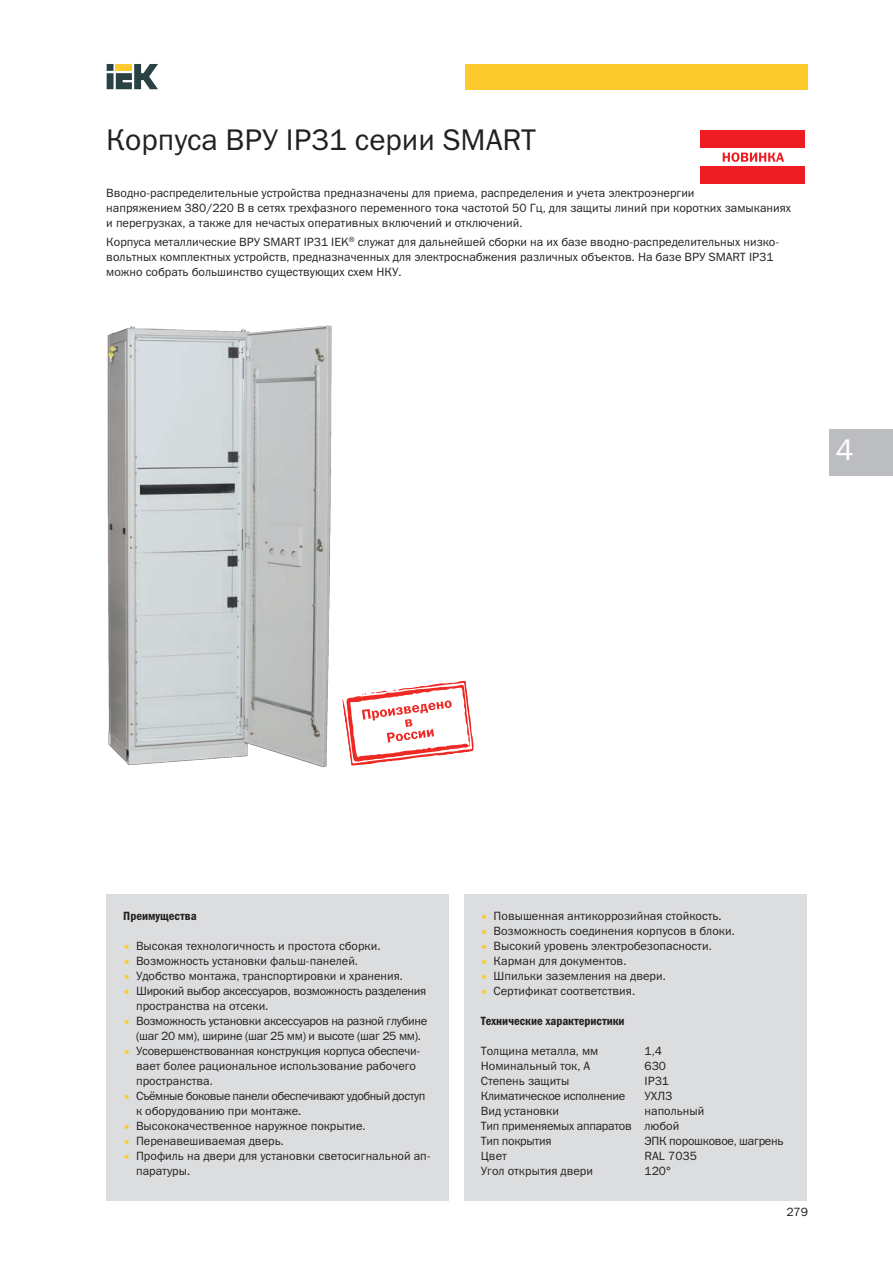
<style>
.page{position:relative;width:893px;height:1263px;background:#fff}
.page>*{position:absolute;margin:0;border:0;box-sizing:border-box;transform-origin:0 0}
.t1{font:30px "Franklin Gothic Book C";color:#231f20}
.t2{font:30px "Franklin Gothic Book C";color:#fff}
.t3{font:12px/15px "Franklin Gothic Book C";color:#231f20}
.t4{font:12px/15px "Franklin Gothic Book C";letter-spacing:-.025em;color:#231f20}
.t5{font:12px/15px "Franklin Gothic Book C";letter-spacing:-.035em;color:#231f20}
.t6{font:12px "Franklin Gothic Demi Cond C";color:#231f20}
.s1{color:#fecb2f}
</style>
<div class="page">
<svg style="left:107px;top:64px;width:51px;height:25px"></svg>
<div style="left:466px;top:64px;width:342px;height:25px;background:#fecb2f"></div>
<div style="left:829px;top:429px;width:64px;height:46px;background:#bcbdc0"></div>
<img style="left:107px;top:325px;width:225px;height:443px">
<div style="left:106px;top:894px;width:343px;height:306px;background:#dcdddf"></div>
<div style="left:464px;top:894px;width:342px;height:306px;background:#dcdddf"></div>
<svg style="left:342px;top:680px;width:132px;height:86px"></svg>
<div style="left:701px;top:131px;width:104px;height:17px;background:#ee1d23"></div>
<div style="left:701px;top:166px;width:104px;height:18px;background:#ee1d23"></div>
<svg style="left:723px;top:152px;width:61px;height:10px"></svg>
<h1 class="t1" style="left:106px;top:130px;width:431px">Корпуса ВРУ IP31 серии SMART</h1>
<p class="t3" style="left:106px;top:186px;width:686px">Вводно-распределительные устройства предназначены для приема, распределения и учета электроэнергии<br>напряжением 380/220 В в сетях трехфазного переменного тока частотой 50 Гц, для защиты линий при коротких замыканиях и перегрузках, а также для нечастых оперативных включений и отключений.</p>
<p class="t3" style="left:106px;top:236px;width:674px">Корпуса металлические ВРУ SMART IP31 IEK<sup>®</sup> служат для дальнейшей сборки на их базе вводно-распределительных низко&shy;вольтных комплектных устройств, предназначенных для электроснабжения различных объектов. На базе ВРУ SMART IP31 можно собрать большинство существующих схем НКУ.</p>
<h1 class="t2" style="left:836px;top:439px;width:19px">4</h1>
<p class="t6" style="left:123px;top:908px;width:75px">Преимущества</p>
<p class="t3" style="left:123px;top:939px;width:259px"><span class="s1">•</span> Высокая технологичность и простота сборки.</p>
<p class="t3" style="left:123px;top:954px;width:236px"><span class="s1">•</span> Возможность установки фальш-панелей.</p>
<p class="t3" style="left:123px;top:969px;width:281px"><span class="s1">•</span> Удобство монтажа, транспортировки и хранения.</p>
<p class="t4" style="left:136px;top:984px;width:292px;text-indent:-13px"><span class="s1">•</span> Широкий выбор аксессуаров, возможность разделения пространства на отсеки.</p>
<p class="t4" style="left:123px;top:1014px;width:305px;text-align:center"><span class="s1">•</span> Возможность установки аксессуаров на разной глубине (шаг 20 мм), ширине (шаг 25 мм) и высоте (шаг 25 мм).</p>
<p class="t3" style="left:136px;top:1044px;width:286px;text-indent:-13px"><span class="s1">•</span> Усовершенствованная конструкция корпуса обеспечи - вает более рациональное использование рабочего пространства.</p>
<p class="t5" style="left:136px;top:1089px;width:291px;text-indent:-13px"><span class="s1">•</span> Съёмные боковые панели обеспечивают удобный доступ к оборудованию при монтаже.</p>
<p class="t3" style="left:123px;top:1119px;width:244px"><span class="s1">•</span> Высококачественное наружное покрытие.</p>
<p class="t3" style="left:123px;top:1134px;width:162px"><span class="s1">•</span> Перенавешиваемая дверь.</p>
<p class="t3" style="left:136px;top:1149px;width:296px;text-indent:-13px"><span class="s1">•</span> Профиль на двери для установки светосигнальной ап&shy;паратуры.</p>
<p class="t3" style="left:481px;top:909px;width:242px"><span class="s1">•</span> Повышенная антикоррозийная стойкость.</p>
<p class="t3" style="left:481px;top:924px;width:255px"><span class="s1">•</span> Возможность соединения корпусов в блоки.</p>
<p class="t3" style="left:481px;top:939px;width:232px"><span class="s1">•</span> Высокий уровень электробезопасности.</p>
<p class="t3" style="left:481px;top:954px;width:147px"><span class="s1">•</span> Карман для документов.</p>
<p class="t3" style="left:481px;top:969px;width:186px"><span class="s1">•</span> Шпильки заземления на двери.</p>
<p class="t3" style="left:481px;top:984px;width:156px"><span class="s1">•</span> Сертификат соответствия.</p>
<p class="t6" style="left:481px;top:1013px;width:145px">Технические характеристики</p>
<p class="t3" style="left:481px;top:1044px;width:119px">Толщина металла, мм</p>
<p class="t3" style="left:645px;top:1044px;width:19px">1,4</p>
<p class="t3" style="left:481px;top:1059px;width:111px">Номинальный ток, А</p>
<p class="t3" style="left:645px;top:1059px;width:23px">630</p>
<p class="t3" style="left:481px;top:1074px;width:90px">Степень защиты</p>
<p class="t3" style="left:645px;top:1074px;width:26px">IP31</p>
<p class="t4" style="left:481px;top:1089px;width:146px">Климатическое исполнение</p>
<p class="t3" style="left:644px;top:1089px;width:29px">УХЛ3</p>
<p class="t3" style="left:481px;top:1104px;width:80px">Вид установки</p>
<p class="t4" style="left:481px;top:1104px;width:225px;text-indent:164px">напольный<br>Тип применяемых аппаратов любой<br>Тип покрытия</p>
<p class="t4" style="left:645px;top:1134px;width:140px">ЭПК порошковое, шагрень</p>
<p class="t3" style="left:481px;top:1149px;width:27px">Цвет</p>
<p class="t3" style="left:645px;top:1149px;width:54px">RAL 7035</p>
<p class="t3" style="left:481px;top:1164px;width:114px">Угол открытия двери</p>
<p class="t3" style="left:645px;top:1164px;width:28px">120°</p>
<p class="t3" style="left:786px;top:1205px;width:23px">279</p>
</div>
